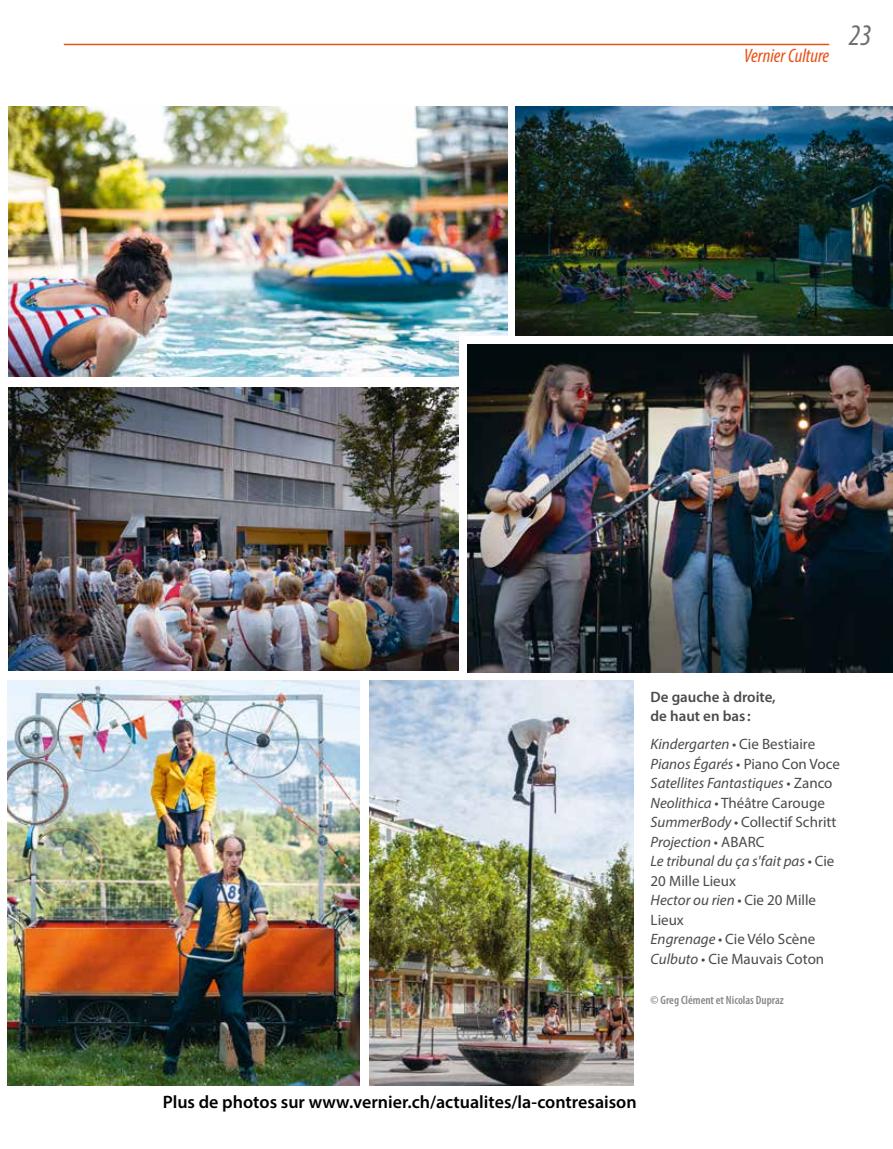
<style>
.page{position:relative;width:893px;height:1149px;background:#fff}
.page>*{position:absolute;margin:0;border:0;box-sizing:border-box;transform-origin:0 0}
.t1{font:italic condensed 30px "Myriad Pro";color:#706f6f}
.t2{font:italic condensed 19.5px "Myriad Pro";color:#e95117}
.t3{font:600 18px "Myriad Pro";color:#000}
.t4{font:15px/19.5px "Myriad Pro";color:#4a4a49}
.t5{font:600 15px/19.5px "Myriad Pro";color:#4a4a49}
.t6{font:600 condensed 12px "Myriad Pro";color:#878787}
.s1{font-style:italic}
</style>
<div class="page">
<hr style="left:64px;top:44px;width:765px;height:1px;background:#e95117">
<img style="left:369px;top:680px;width:265px;height:404px">
<img style="left:7px;top:680px;width:353px;height:404px">
<img style="left:9px;top:387px;width:450px;height:283px">
<img style="left:516px;top:106px;width:377px;height:230px">
<img style="left:9px;top:106px;width:498px;height:270px">
<div style="left:459px;top:336px;width:433px;height:337px;background:#fff"></div>
<img style="left:467px;top:344px;width:426px;height:328px">
<h2 class="t2" style="left:744px;top:44px;width:87px">Vernier Culture</h2>
<h1 class="t1" style="left:849px;top:17px;width:25px">23</h1>
<p class="t5" style="left:651px;top:686px;width:127px">De gauche à droite, de haut en bas :</p>
<p class="t4" style="left:651px;top:734px;width:191px"><span class="s1">Kindergarten</span> • Cie Bestiaire<br><span class="s1">Pianos Égarés</span> • Piano Con Voce<br><span class="s1">Satellites Fantastiques</span> • Zanco<br><span class="s1">Neolithica</span> • Théâtre Carouge<br><span class="s1">SummerBody</span> • Collectif Schritt<br><span class="s1">Projection</span> • ABARC<br><span class="s1">Le tribunal du ça s'fait pas</span> • Cie<br>20 Mille Lieux<br><span class="s1">Hector ou rien</span> • Cie 20 Mille<br>Lieux<br><span class="s1">Engrenage</span> • Cie Vélo Scène<br><span class="s1">Culbuto</span> • Cie Mauvais Coton</p>
<p class="t6" style="left:651px;top:992px;width:135px">© Greg Clément et Nicolas Dupraz</p>
<p class="t3" style="left:163px;top:1089px;width:475px">Plus de photos sur www.vernier.ch/actualites/la-contresaison</p>
</div>
